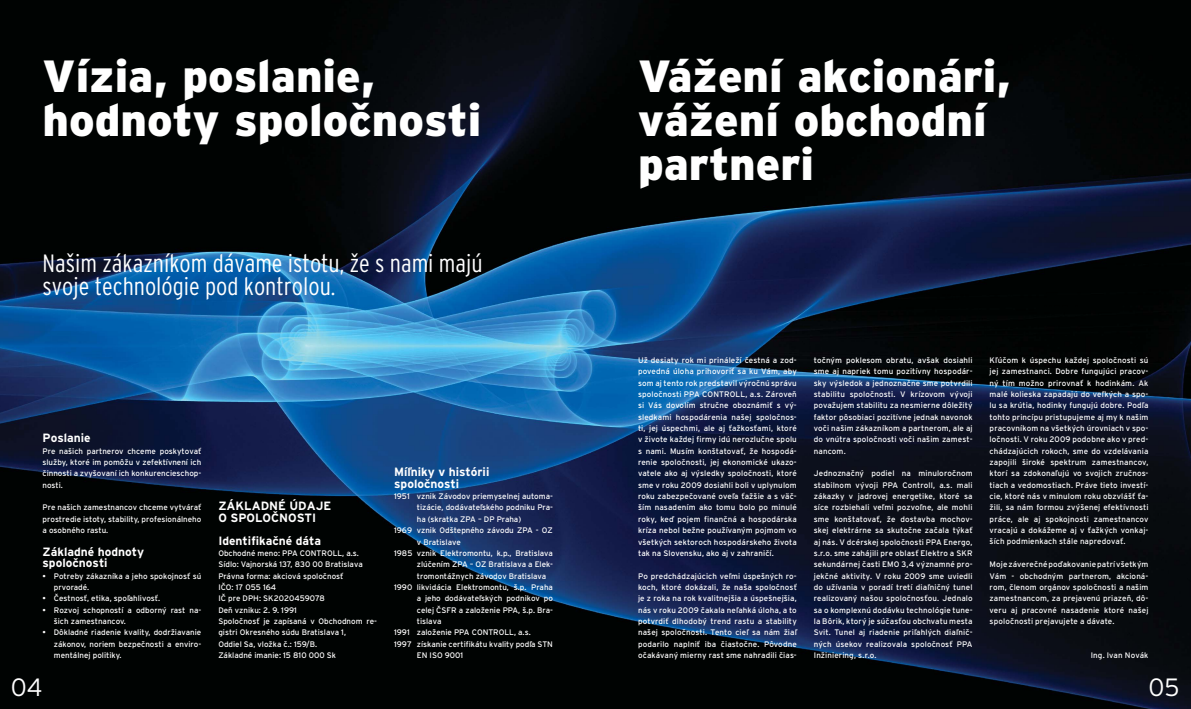
<style>
.page{position:relative;width:1191px;height:709px;background:#fff}
.page>*{position:absolute;margin:0;border:0;box-sizing:border-box;transform-origin:0 0}
.t1{font:900 45px/44px "Interstate CE";color:#fff}
.t2{font:300 condensed 25px/22.7px "Interstate CE";color:#fff}
.t3{font:300 25px "Interstate CE";color:#fff}
.t4{font:700 12px/11.3px "Interstate CE";color:#fff}
.t5{font:8px/11.3px "Interstate CE";color:#fff;text-align:justify}
</style>
<div class="page">
<img style="left:0;top:0;width:1191px;height:709px">
<h1 class="t1" style="left:43px;top:58px;width:440px">Vízia, poslanie, hodnoty spoločnosti</h1>
<h1 class="t1" style="left:638px;top:58px;width:374px">Vážení akcionári, vážení obchodní partneri</h1>
<h2 class="t2" style="left:43px;top:254px;width:441px">Našim zákazníkom dávame istotu, že s nami majú svoje technológie pod kontrolou.</h2>
<h3 class="t4" style="left:43px;top:433px;width:50px">Poslanie</h3>
<p class="t5" style="left:43px;top:446px;width:160px">Pre našich partnerov chceme poskytovať služby, ktoré im pomôžu v zefektívnení ich činnosti a zvyšovaní ich konkurencieschop&shy;nosti.</p>
<p class="t5" style="left:43px;top:503px;width:160px">Pre našich zamestnancov chceme vytvárať prostredie istoty, stability, profesionálneho a osobného rastu.</p>
<h3 class="t4" style="left:43px;top:547px;width:103px">Základné hodnoty spoločnosti</h3>
<p class="t5" style="left:54px;top:571px;width:149px;text-indent:-11px">• Potreby zákazníka a jeho spokojnosť sú prvoradé.</p>
<p class="t5" style="left:43px;top:593px;width:119px">• Čestnosť, etika, spoľahlivosť.</p>
<p class="t5" style="left:54px;top:605px;width:149px;text-indent:-11px">• Rozvoj schopností a odborný rast na&shy;šich zamestnancov.</p>
<p class="t5" style="left:54px;top:627px;width:149px;text-indent:-11px">• Dôkladné riadenie kvality, dodržiavanie zákonov, noriem bezpečnosti a enviro&shy;mentálnej politiky.</p>
<h3 class="t4" style="left:218px;top:501px;width:114px">ZÁKLADNÉ ÚDAJE<br>O SPOLOČNOSTI</h3>
<h3 class="t4" style="left:218px;top:535px;width:104px">Identifikačné dáta</h3>
<p class="t5" style="left:218px;top:548px;width:160px;text-align:left">Obchodné meno: PPA CONTROLL, a.s.<br>Sídlo: Vajnorská 137, 830 00 Bratislava<br>Právna forma: akciová spoločnosť<br>IČO: 17 055 164<br>IČ pre DPH: SK2020459078<br>Deň vzniku: 2. 9. 1991<br>Spoločnosť je zapísaná v Obchodnom re&shy;gistri Okresného súdu Bratislava 1,<br>Oddiel Sa, vložka č.: 159/B.<br>Základné imanie: 15 810 000 Sk</p>
<h3 class="t4" style="left:394px;top:467px;width:97px">Míľniky v histórii spoločnosti</h3>
<p class="t5" style="left:394px;top:491px;width:160px">1951 vznik Závodov priemyselnej automa-</p>
<p class="t5" style="left:417px;top:503px;width:138px">tizácie, dodávateľského podniku Pra-</p>
<p class="t5" style="left:417px;top:514px;width:106px">ha (skratka ZPA – DP Praha)</p>
<p class="t5" style="left:394px;top:525px;width:160px">1969 vznik Odštepného závodu ZPA - OZ</p>
<p class="t5" style="left:417px;top:537px;width:45px">v Bratislave</p>
<p class="t5" style="left:394px;top:548px;width:160px">1985 vznik Elektromontu, k.p., Bratislava</p>
<p class="t5" style="left:417px;top:559px;width:138px">zlúčením ZPA – OZ Bratislava a Elek-</p>
<p class="t5" style="left:417px;top:571px;width:131px">tromontážnych závodov Bratislava</p>
<p class="t5" style="left:394px;top:582px;width:160px">1990 likvidácia Elektromontu, š.p. Praha</p>
<p class="t5" style="left:417px;top:593px;width:138px">a jeho dodávateľských podnikov po</p>
<p class="t5" style="left:417px;top:605px;width:138px">celej ČSFR a založenie PPA, š.p. Bra-</p>
<p class="t5" style="left:417px;top:616px;width:26px">tislava</p>
<p class="t5" style="left:394px;top:627px;width:138px">1991 založenie PPA CONTROLL, a.s.</p>
<p class="t5" style="left:394px;top:639px;width:160px">1997 získanie certifikátu kvality podľa STN</p>
<p class="t5" style="left:417px;top:650px;width:48px">EN ISO 9001</p>
<p class="t5" style="left:638px;top:355px;width:160px">Už desiaty rok mi prináleží čestná a zod&shy;povedná úloha prihovoriť sa ku Vám, aby som aj tento rok predstavil výročnú správu spoločnosti PPA CONTROLL, a.s. Zároveň si Vás dovolím stručne oboznámiť s vý&shy;sledkami hospodárenia našej spoločnos&shy;ti, jej úspechmi, ale aj ťažkosťami, ktoré v živote každej firmy idú nerozlučne spolu s nami. Musím konštatovať, že hospodá&shy;renie spoločnosti, jej ekonomické ukazo&shy;vatele ako aj výsledky spoločnosti, ktoré sme v roku 2009 dosiahli boli v uplynulom roku zabezpečované oveľa ťažšie a s väč&shy;ším nasadením ako tomu bolo po minulé roky, keď pojem finančná a hospodárska kríza nebol bežne používaným pojmom vo všetkých sektoroch hospodárskeho života tak na Slovensku, ako aj v zahraničí.</p>
<p class="t5" style="left:638px;top:571px;width:160px">Po predchádzajúcich veľmi úspešných ro&shy;koch, ktoré dokázali, že naša spoločnosť je z roka na rok kvalitnejšia a úspešnejšia, nás v roku 2009 čakala neľahká úloha, a to potvrdiť dlhodobý trend rastu a stability našej spoločnosti. Tento cieľ sa nám žiaľ podarilo naplniť iba čiastočne. Pôvodne očakávaný mierny rast sme nahradili čias-</p>
<p class="t5" style="left:814px;top:355px;width:160px">točným poklesom obratu, avšak dosiahli sme aj napriek tomu pozitívny hospodár&shy;sky výsledok a jednoznačne sme potvrdili stabilitu spoločnosti. V krízovom vývoji považujem stabilitu za nesmierne dôležitý faktor pôsobiaci pozitívne jednak navonok voči našim zákazníkom a partnerom, ale aj do vnútra spoločnosti voči našim zamest&shy;nancom.</p>
<p class="t5" style="left:814px;top:469px;width:160px">Jednoznačný podiel na minuloročnom stabilnom vývoji PPA Controll, a.s. mali zákazky v jadrovej energetike, ktoré sa síce rozbiehali veľmi pozvoľne, ale mohli sme konštatovať, že dostavba mochov&shy;skej elektrárne sa skutočne začala týkať aj nás. V dcérskej spoločnosti PPA Energo, s.r.o. sme zahájili pre oblasť Elektro a SKR sekundárnej časti EMO 3,4 významné pro&shy;jekčné aktivity. V roku 2009 sme uviedli do užívania v poradí tretí diaľničný tunel realizovaný našou spoločnosťou. Jednalo sa o komplexnú dodávku technológie tune&shy;la Bôrik, ktorý je súčasťou obchvatu mesta Svit. Tunel aj riadenie priľahlých diaľnič&shy;ných úsekov realizovala spoločnosť PPA Inžiniering, s.r.o.</p>
<p class="t5" style="left:989px;top:355px;width:160px">Kľúčom k úspechu každej spoločnosti sú jej zamestnanci. Dobre fungujúci pracov&shy;ný tím možno prirovnať k hodinkám. Ak malé kolieska zapadajú do veľkých a spo&shy;lu sa krútia, hodinky fungujú dobre. Podľa tohto princípu pristupujeme aj my k našim pracovníkom na všetkých úrovniach v spo&shy;ločnosti. V roku 2009 podobne ako v pred&shy;chádzajúcich rokoch, sme do vzdelávania zapojili široké spektrum zamestnancov, ktorí sa zdokonaľujú vo svojich zručnos&shy;tiach a vedomostiach. Práve tieto investí&shy;cie, ktoré nás v minulom roku obzvlášť ťa&shy;žili, sa nám formou zvýšenej efektívnosti práce, ale aj spokojnosti zamestnancov vracajú a dokážeme aj v ťažkých vonkaj&shy;ších podmienkach stále napredovať.</p>
<p class="t5" style="left:989px;top:559px;width:160px">Moje záverečné poďakovanie patrí všetkým Vám - obchodným partnerom, akcioná&shy;rom, členom orgánov spoločnosti a našim zamestnancom, za prejavenú priazeň, dô&shy;veru aj pracovné nasadenie ktoré našej spoločnosti prejavujete a dávate.</p>
<p class="t5" style="left:1090px;top:650px;width:59px">Ing. Ivan Novák</p>
<h2 class="t3" style="left:11px;top:677px;width:33px">04</h2>
<h2 class="t3" style="left:1148px;top:677px;width:33px">05</h2>
</div>
